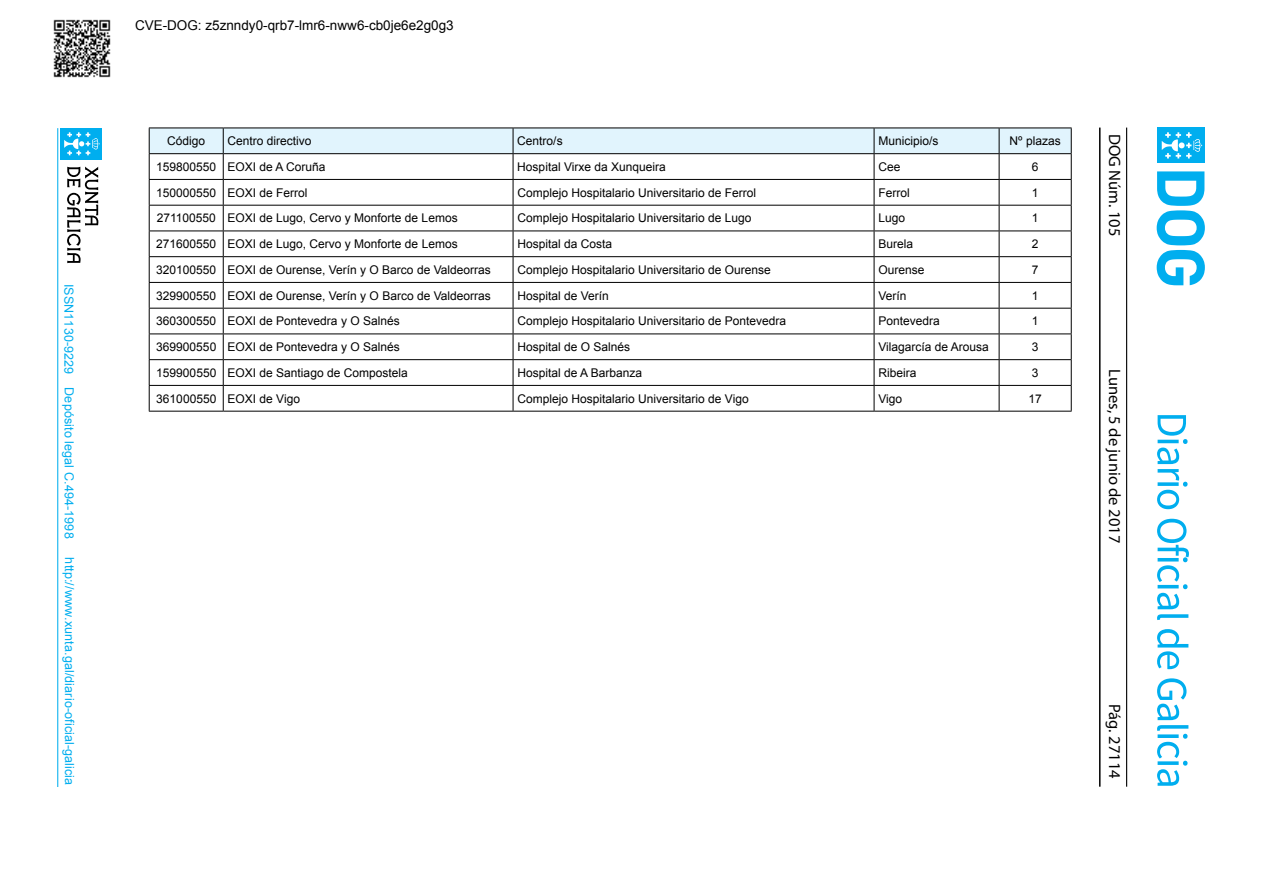
<style>
.page{position:relative;width:1263px;height:893px;background:#fff}
.page>*{position:absolute;margin:0;border:0;box-sizing:border-box;transform-origin:0 0}
.t1{font:16.5px "Myriad Pro";color:#000}
.t2{font:13.5px "Arial";color:#000}
.t3{font:12.45px "Arial";letter-spacing:.01em;color:#00aeef}
.t4{font:12px "Arial";color:#000}
</style>
<div class="page">
<hr style="left:1126px;top:128px;width:1px;height:659px;background:#000">
<hr style="left:1099px;top:128px;width:1px;height:659px;background:#000">
<div style="left:1157px;top:128px;width:47px;height:35px;background:#00aeef"></div>
<svg style="left:1162px;top:132px;width:40px;height:26px"></svg>
<svg style="left:1157px;top:171px;width:47px;height:114px"></svg>
<hr style="left:57px;top:128px;width:1px;height:659px;background:#00aeef">
<div style="left:60px;top:128px;width:42px;height:32px;background:#00aeef"></div>
<svg style="left:64px;top:132px;width:36px;height:23px"></svg>
<svg style="left:67px;top:167px;width:31px;height:96px"></svg>
<svg style="left:1157px;top:415px;width:30px;height:94px"></svg>
<svg style="left:1157px;top:519px;width:32px;height:101px"></svg>
<svg style="left:1157px;top:629px;width:31px;height:40px"></svg>
<svg style="left:1157px;top:678px;width:31px;height:108px"></svg>
<svg style="left:149px;top:128px;width:923px;height:283px"></svg>
<hr style="left:149px;top:411px;width:74px;height:1px;background:#000">
<hr style="left:223px;top:411px;width:290px;height:1px;background:#000">
<hr style="left:513px;top:411px;width:361px;height:1px;background:#000">
<hr style="left:874px;top:411px;width:125px;height:1px;background:#000">
<hr style="left:999px;top:411px;width:72px;height:1px;background:#000">
<img style="left:53px;top:19px;width:58px;height:59px">
<p class="t3" style="left:77px;top:284px;width:256px;rotate:90deg">ISSN1130-9229 Depósito legal C.494-1998</p>
<p class="t3" style="left:78px;top:557px;width:229px;rotate:90deg">http://www.xunta.gal/diario-oficial-galicia</p>
<p class="t2" style="left:135px;top:20px;width:320px">CVE-DOG: z5znndy0-qrb7-lmr6-nww6-cb0je6e2g0g3</p>
<p class="t4" style="left:167px;top:133px;width:40px">Código</p>
<p class="t4" style="left:227px;top:133px;width:86px">Centro directivo</p>
<p class="t4" style="left:517px;top:133px;width:47px">Centro/s</p>
<p class="t4" style="left:878px;top:133px;width:62px">Municipio/s</p>
<p class="t4" style="left:1010px;top:133px;width:53px">Nº plazas</p>
<p class="t4" style="left:156px;top:159px;width:171px">159800550 EOXI de A Coruña</p>
<p class="t4" style="left:517px;top:159px;width:150px">Hospital Virxe da Xunqueira</p>
<p class="t4" style="left:878px;top:159px;width:24px">Cee</p>
<p class="t4" style="left:1032px;top:159px;width:8px">6</p>
<p class="t4" style="left:156px;top:185px;width:153px">150000550 EOXI de Ferrol</p>
<p class="t4" style="left:517px;top:185px;width:240px">Complejo Hospitalario Universitario de Ferrol</p>
<p class="t4" style="left:878px;top:185px;width:33px">Ferrol</p>
<p class="t4" style="left:1032px;top:185px;width:8px">1</p>
<p class="t4" style="left:157px;top:210px;width:302px">271100550 EOXI de Lugo, Cervo y Monforte de Lemos</p>
<p class="t4" style="left:517px;top:210px;width:236px">Complejo Hospitalario Universitario de Lugo</p>
<p class="t4" style="left:878px;top:210px;width:28px">Lugo</p>
<p class="t4" style="left:1032px;top:210px;width:8px">1</p>
<p class="t4" style="left:156px;top:236px;width:303px">271600550 EOXI de Lugo, Cervo y Monforte de Lemos</p>
<p class="t4" style="left:517px;top:236px;width:96px">Hospital da Costa</p>
<p class="t4" style="left:878px;top:236px;width:36px">Burela</p>
<p class="t4" style="left:1032px;top:236px;width:8px">2</p>
<p class="t4" style="left:156px;top:262px;width:336px">320100550 EOXI de Ourense, Verín y O Barco de Valdeorras</p>
<p class="t4" style="left:517px;top:262px;width:255px">Complejo Hospitalario Universitario de Ourense</p>
<p class="t4" style="left:878px;top:262px;width:48px">Ourense</p>
<p class="t4" style="left:1032px;top:262px;width:8px">7</p>
<p class="t4" style="left:156px;top:288px;width:336px">329900550 EOXI de Ourense, Verín y O Barco de Valdeorras</p>
<p class="t4" style="left:517px;top:288px;width:93px">Hospital de Verín</p>
<p class="t4" style="left:878px;top:288px;width:30px">Verín</p>
<p class="t4" style="left:1032px;top:288px;width:8px">1</p>
<p class="t4" style="left:156px;top:313px;width:245px">360300550 EOXI de Pontevedra y O Salnés</p>
<p class="t4" style="left:517px;top:313px;width:270px">Complejo Hospitalario Universitario de Pontevedra</p>
<p class="t4" style="left:878px;top:313px;width:63px">Pontevedra</p>
<p class="t4" style="left:1032px;top:313px;width:8px">1</p>
<p class="t4" style="left:156px;top:339px;width:245px">369900550 EOXI de Pontevedra y O Salnés</p>
<p class="t4" style="left:517px;top:339px;width:114px">Hospital de O Salnés</p>
<p class="t4" style="left:878px;top:339px;width:112px">Vilagarcía de Arousa</p>
<p class="t4" style="left:1032px;top:339px;width:8px">3</p>
<p class="t4" style="left:156px;top:365px;width:253px">159900550 EOXI de Santiago de Compostela</p>
<p class="t4" style="left:517px;top:365px;width:126px">Hospital de A Barbanza</p>
<p class="t4" style="left:878px;top:365px;width:40px">Ribeira</p>
<p class="t4" style="left:1032px;top:365px;width:8px">3</p>
<p class="t4" style="left:156px;top:391px;width:145px">361000550 EOXI de Vigo</p>
<p class="t4" style="left:517px;top:391px;width:233px">Complejo Hospitalario Universitario de Vigo</p>
<p class="t4" style="left:878px;top:391px;width:25px">Vigo</p>
<p class="t4" style="left:1029px;top:391px;width:15px">17</p>
<h1 class="t1" style="left:1125px;top:134px;width:104px;rotate:90deg">DOG Núm. 105</h1>
<h1 class="t1" style="left:1125px;top:369px;width:175px;rotate:90deg">Lunes, 5 de junio de 2017</h1>
<h1 class="t1" style="left:1125px;top:704px;width:76px;rotate:90deg">Pág. 27114</h1>
</div>
